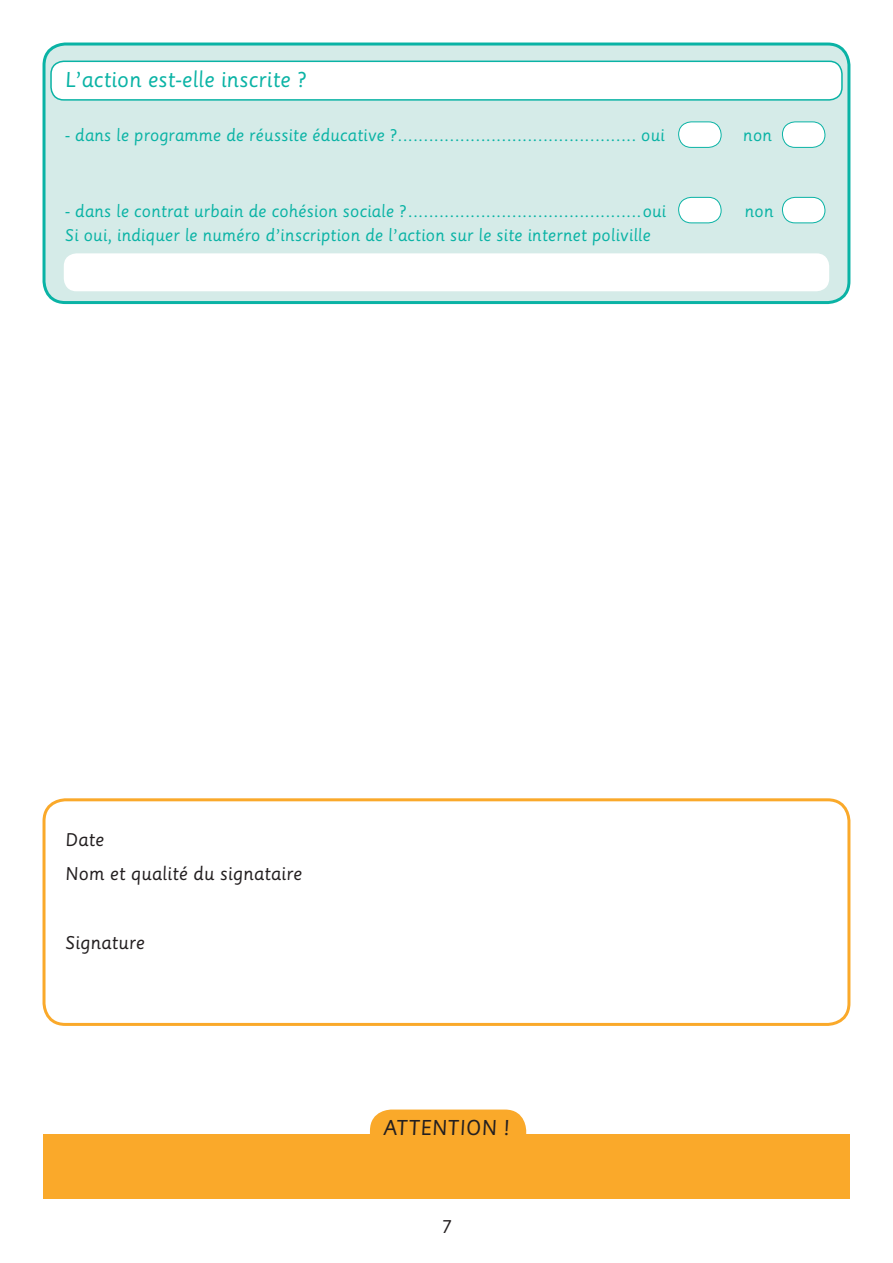
<style>
.page{position:relative;width:893px;height:1263px;background:#fff}
.page>*{position:absolute;margin:0;border:0;box-sizing:border-box;transform-origin:0 0}
.t1{font:21px "Sassoon Primary";color:#0ab3a5}
.t2{font:21px "Sassoon Primary";color:#231f20}
.t3{font:18px "Sassoon Primary";color:#231f20}
.t4{font:16.5px "Sassoon Primary";color:#0ab3a5}
</style>
<div class="page">
<div style="left:370px;top:1109px;width:156px;height:50px;background:#faa92a;border-radius:21px"></div>
<div style="left:44px;top:44px;width:805px;height:259px;background:#d5ebe8;border-radius:21px"></div>
<div style="left:43px;top:43px;width:807px;height:261px;border:3px solid #0ab3a5;border-radius:21px"></div>
<div style="left:51px;top:61px;width:791px;height:39px;background:#fff;border-radius:13px"></div>
<div style="left:50px;top:61px;width:793px;height:40px;border:2px solid #0ab3a5;border-radius:13px"></div>
<div style="left:43px;top:798px;width:807px;height:228px;border:3px solid #faa92a;border-radius:21px"></div>
<div style="left:43px;top:1134px;width:807px;height:64px;background:#faa92a"></div>
<div style="left:782px;top:122px;width:43px;height:25px;background:#fff;border-radius:13px"></div>
<div style="left:782px;top:121px;width:43px;height:27px;border:1px solid #0ab3a5;border-radius:13px"></div>
<div style="left:679px;top:122px;width:42px;height:25px;background:#fff;border-radius:13px"></div>
<div style="left:678px;top:121px;width:43px;height:27px;border:1px solid #0ab3a5;border-radius:13px"></div>
<div style="left:782px;top:197px;width:43px;height:26px;background:#fff;border-radius:13px"></div>
<div style="left:782px;top:197px;width:43px;height:26px;border:1px solid #0ab3a5;border-radius:13px"></div>
<div style="left:679px;top:197px;width:42px;height:26px;background:#fff;border-radius:13px"></div>
<div style="left:678px;top:197px;width:43px;height:26px;border:1px solid #0ab3a5;border-radius:13px"></div>
<div style="left:64px;top:253px;width:765px;height:38px;background:#fff;border-radius:13px"></div>
<p class="t1" style="left:65px;top:67px;width:243px">L’action est-elle inscrite ?</p>
<p class="t4" style="left:65px;top:125px;width:601px">- dans le programme de réussite éducative ?.............................................. oui</p>
<p class="t4" style="left:743px;top:125px;width:31px">non</p>
<p class="t4" style="left:65px;top:202px;width:603px">- dans le contrat urbain de cohésion sociale ?.............................................oui</p>
<p class="t4" style="left:744px;top:202px;width:31px">non</p>
<p class="t4" style="left:65px;top:226px;width:587px">Si oui, indiquer le numéro d’inscription de l’action sur le site internet poliville</p>
<p class="t3" style="left:65px;top:829px;width:40px">Date</p>
<p class="t3" style="left:65px;top:863px;width:238px">Nom et qualité du signataire</p>
<p class="t3" style="left:65px;top:932px;width:81px">Signature</p>
<p class="t2" style="left:383px;top:1115px;width:128px">ATTENTION !</p>
</div>
